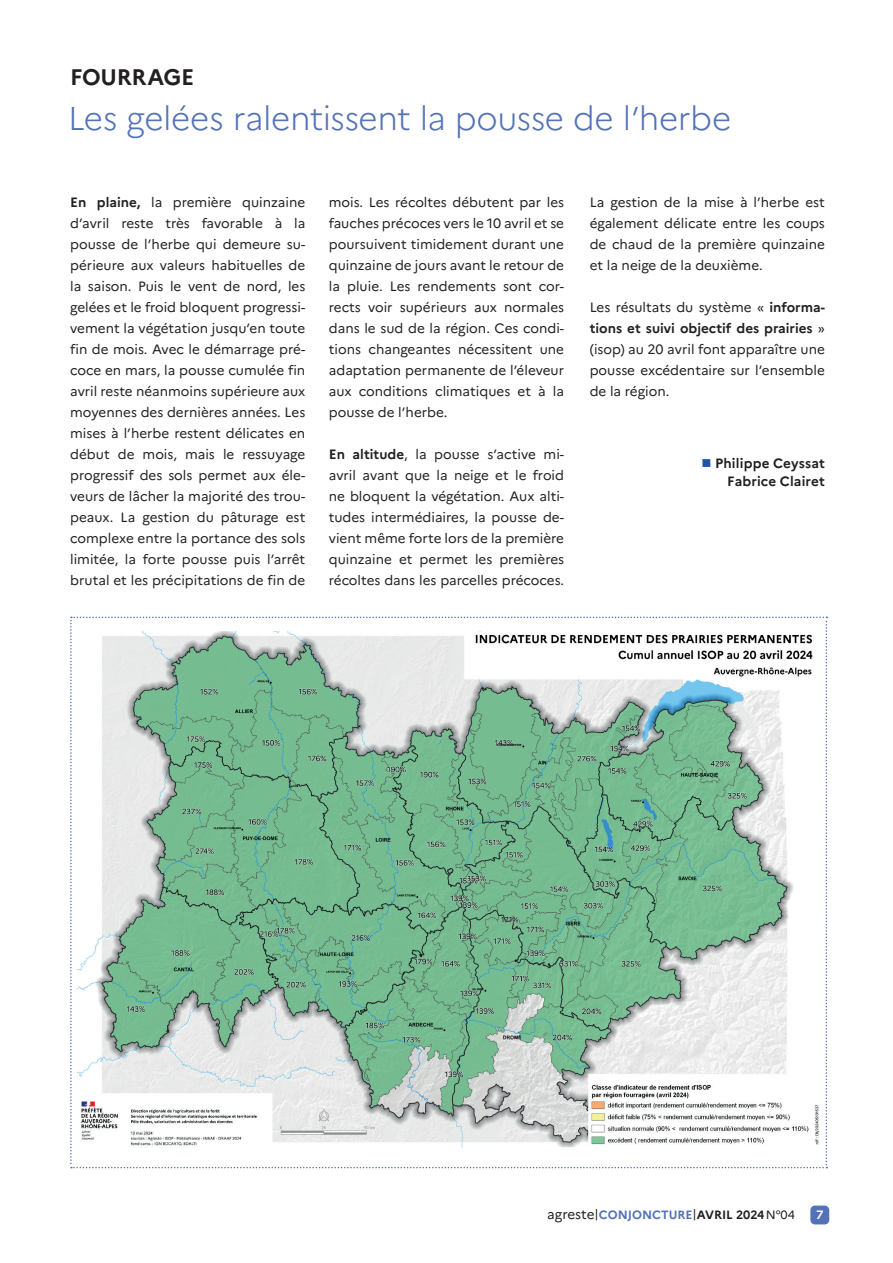
<style>
.page{position:relative;width:893px;height:1263px;background:#fff}
.page>*{position:absolute;margin:0;border:0;box-sizing:border-box;transform-origin:0 0}
.t1{font:300 33px "Marianne";letter-spacing:-.015em;color:#5372b8}
.t2{font:700 22.5px "Marianne";letter-spacing:-.01em;color:#231f20}
.t3{font:13.5px/21px "Marianne";color:#231f20;text-align:justify}
.t4{font:700 13.5px/18px "Marianne";letter-spacing:.01em;color:#231f20;text-align:right}
.t5{font:700 12.15px "Marianne";color:#fff}
.t6{font:700 12px "Marianne";color:#5372b8}
.s1{font-weight:700}
.s2{color:#1e56a6}
.s3{font-weight:400;font-size:13.5px;color:#231f20}
.s4{font-weight:400;color:#231f20}
.s5{color:#231f20}
</style>
<div class="page">
<div style="left:810px;top:1205px;width:19px;height:19px;background:#5372b8;border-radius:5px"></div>
<svg style="left:70px;top:617px;width:757px;height:551px"></svg>
<h2 class="t2" style="left:70px;top:60px;width:126px">FOURRAGE</h2>
<h1 class="t1" style="left:68px;top:98px;width:665px">Les gelées ralentissent la pousse de l’herbe</h1>
<p class="t3" style="left:70px;top:191px;width:237px"><span class="s1">En plaine,</span> la première quinzaine d’avril reste très favorable à la pousse de l’herbe qui demeure su&shy;périeure aux valeurs habituelles de la saison. Puis le vent de nord, les gelées et le froid bloquent progressi&shy;vement la végétation jusqu’en toute fin de mois. Avec le démarrage pré&shy;coce en mars, la pousse cumulée fin avril reste néanmoins supérieure aux moyennes des dernières années. Les mises à l’herbe restent délicates en début de mois, mais le ressuyage progressif des sols permet aux éle&shy;veurs de lâcher la majorité des trou&shy;peaux. La gestion du pâturage est complexe entre la portance des sols limitée, la forte pousse puis l’arrêt brutal et les précipitations de fin de</p>
<p class="t3" style="left:329px;top:192px;width:237px">mois. Les récoltes débutent par les fauches précoces vers le 10 avril et se poursuivent timidement durant une quinzaine de jours avant le retour de la pluie. Les rendements sont cor&shy;rects voir supérieurs aux normales dans le sud de la région. Ces condi&shy;tions changeantes nécessitent une adaptation permanente de l’éleveur aux conditions climatiques et à la pousse de l’herbe.</p>
<p class="t3" style="left:329px;top:444px;width:237px"><span class="s1">En altitude</span>, la pousse s’active mi&shy;avril avant que la neige et le froid ne bloquent la végétation. Aux alti&shy;tudes intermédiaires, la pousse de&shy;vient même forte lors de la première quinzaine et permet les premières récoltes dans les parcelles précoces.</p>
<p class="t3" style="left:590px;top:192px;width:237px">La gestion de la mise à l’herbe est également délicate entre les coups de chaud de la première quinzaine et la neige de la deuxième.</p>
<p class="t3" style="left:590px;top:297px;width:237px">Les résultats du système « <span class="s1">informa&shy;tions et suivi objectif des prairies</span> » (isop) au 20 avril font apparaître une pousse excédentaire sur l’ensemble de la région.</p>
<p class="t4" style="left:702px;top:453px;width:125px"><span class="s2">■</span> Philippe Ceyssat<br>Fabrice Clairet</p>
<p class="t6" style="left:547px;top:1206px;width:249px"><span class="s3">agreste</span><span class="s4">|</span>CONJONCTURE<span class="s4">|</span><span class="s5">AVRIL 2024</span><span class="s4">N°04</span></p>
<p class="t5" style="left:816px;top:1205px;width:9px">7</p>
</div>
